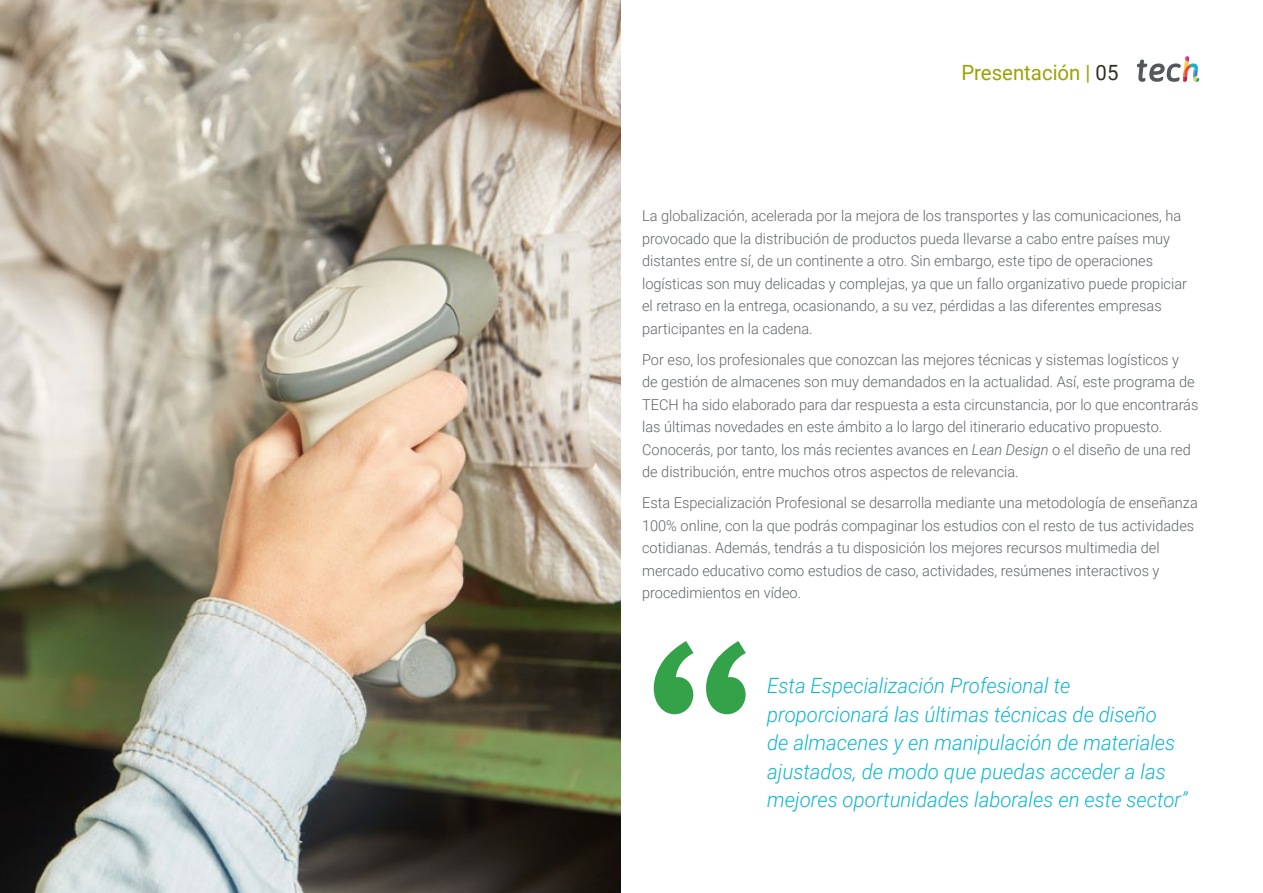
<style>
.page{position:relative;width:1263px;height:893px;background:#fff}
.page>*{position:absolute;margin:0;border:0;box-sizing:border-box;transform-origin:0 0}
.t1{font:italic 300 21px/28.5px "Roboto";color:#0fb6cf}
.t2{font:21px "Roboto";color:#99a303}
.t3{font:300 15px/22.5px "Roboto";color:#61646a}
.s1{color:#312e20}
.s2{font-style:italic}
</style>
<div class="page">
<svg style="left:654px;top:641px;width:92px;height:73px"></svg>
<img style="left:0;top:0;width:621px;height:893px">
<svg style="left:1137px;top:56px;width:62px;height:26px"></svg>
<h1 class="t2" style="left:961px;top:57px;width:159px">Presentación | <span class="s1">05</span></h1>
<p class="t3" style="left:642px;top:204px;width:546px">La globalización, acelerada por la mejora de los transportes y las comunicaciones, ha provocado que la distribución de productos pueda llevarse a cabo entre países muy distantes entre sí, de un continente a otro. Sin embargo, este tipo de operaciones logísticas son muy delicadas y complejas, ya que un fallo organizativo puede propiciar el retraso en la entrega, ocasionando, a su vez, pérdidas a las diferentes empresas participantes en la cadena.</p>
<p class="t3" style="left:642px;top:348px;width:558px">Por eso, los profesionales que conozcan las mejores técnicas y sistemas logísticos y<br>de gestión de almacenes son muy demandados en la actualidad. Así, este programa de TECH ha sido elaborado para dar respuesta a esta circunstancia, por lo que encontrarás las últimas novedades en este ámbito a lo largo del itinerario educativo propuesto.<br>Conocerás, por tanto, los más recientes avances en <span class="s2">Lean Design</span> o el diseño de una red de distribución, entre muchos otros aspectos de relevancia.</p>
<p class="t3" style="left:642px;top:491px;width:557px">Esta Especialización Profesional se desarrolla mediante una metodología de enseñanza 100% online, con la que podrás compaginar los estudios con el resto de tus actividades cotidianas. Además, tendrás a tu disposición los mejores recursos multimedia del mercado educativo como estudios de caso, actividades, resúmenes interactivos y procedimientos en vídeo.</p>
<h1 class="t1" style="left:767px;top:671px;width:422px">Esta Especialización Profesional te proporcionará las últimas técnicas de diseño<br>de almacenes y en manipulación de materiales ajustados, de modo que puedas acceder a las mejores oportunidades laborales en este sector”</h1>
</div>
